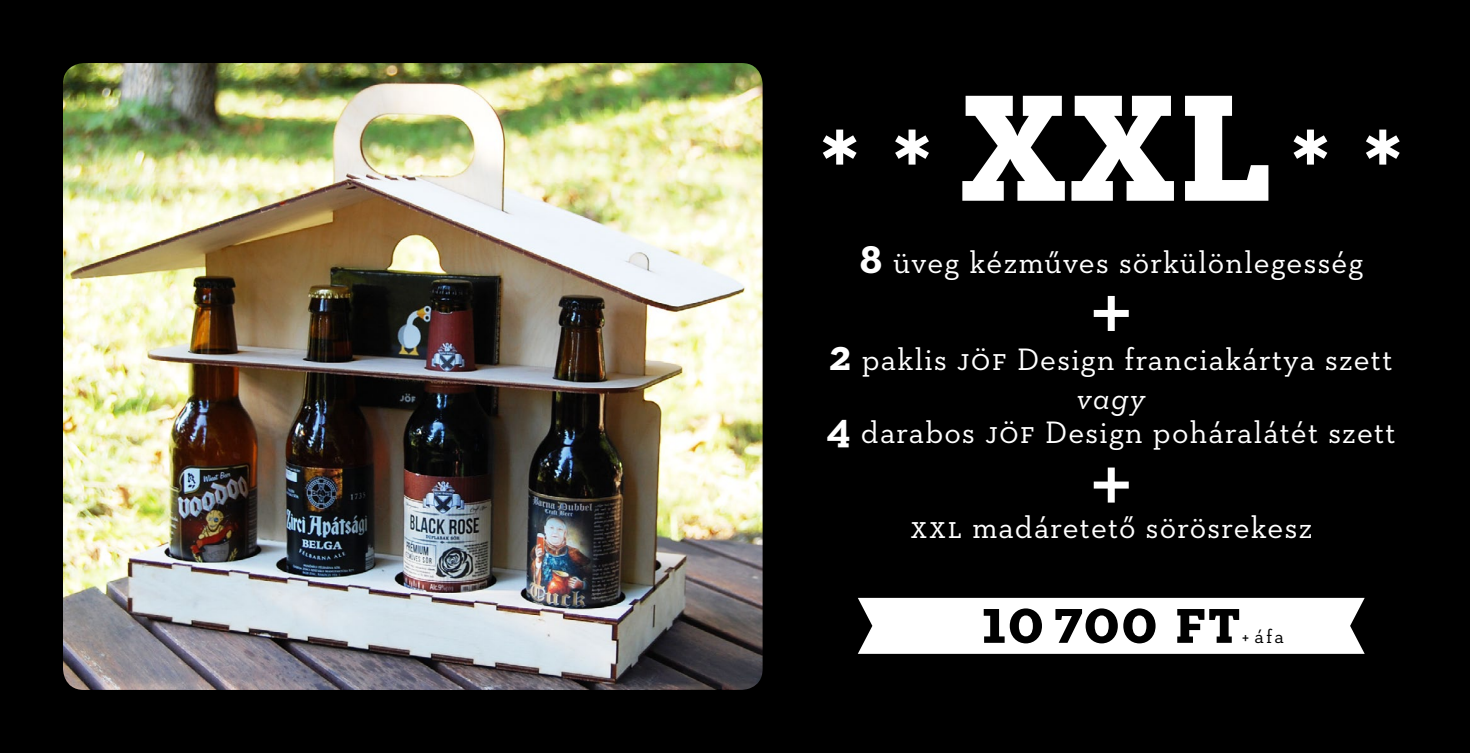
<style>
.page{position:relative;width:1470px;height:753px;background:#fff}
.page>*{position:absolute;margin:0;border:0;box-sizing:border-box;transform-origin:0 0}
.t1{font:700 200.9px "Neutraface Slab Text";color:#fff}
.t2{font:700 64.75px "Neutraface Slab Text";color:#000}
.t3{font:31.5px/38.5px "Neutraface Slab Text";letter-spacing:.035em;color:#fff;text-align:center}
.t4{font:19.43px "Neutraface Slab Text";color:#000}
.s1{font-weight:700;font-size:43.75px}
.s2{font-style:italic}
</style>
<div class="page">
<div style="left:0;top:0;width:1470px;height:752px;background:#000"></div>
<img style="left:63px;top:63px;width:700px;height:626px">
<div style="left:858px;top:597px;width:507px;height:56px;background:#fff"></div>
<svg style="left:1293px;top:129px;width:35px;height:36px"></svg>
<svg style="left:1366px;top:129px;width:34px;height:36px"></svg>
<svg style="left:822px;top:129px;width:35px;height:36px"></svg>
<svg style="left:895px;top:129px;width:34px;height:36px"></svg>
<div style="left:1108px;top:296px;width:7px;height:35px;background:#fff"></div>
<div style="left:1094px;top:310px;width:35px;height:7px;background:#fff"></div>
<div style="left:1108px;top:467px;width:7px;height:35px;background:#fff"></div>
<div style="left:1094px;top:481px;width:35px;height:7px;background:#fff"></div>
<h1 class="t1" style="left:958px;top:3px;width:319px">xxl</h1>
<p class="t3" style="left:859px;top:242px;width:506px"><span class="s1">8</span> üveg kézműves sörkülönlegesség</p>
<p class="t3" style="left:830px;top:340px;width:564px"><span class="s1">2</span> paklis jöf Design franciakártya szett <span class="s2">vagy</span></p>
<p class="t3" style="left:827px;top:413px;width:571px"><span class="s1">4</span> darabos jöf Design poháralátét szett</p>
<p class="t3" style="left:910px;top:507px;width:404px">xxl madáretető sörösrekesz</p>
<h2 class="t2" style="left:981px;top:579px;width:261px">10 700 ft</h2>
<p class="t4" style="left:1242px;top:624px;width:44px">+ áfa</p>
</div>
